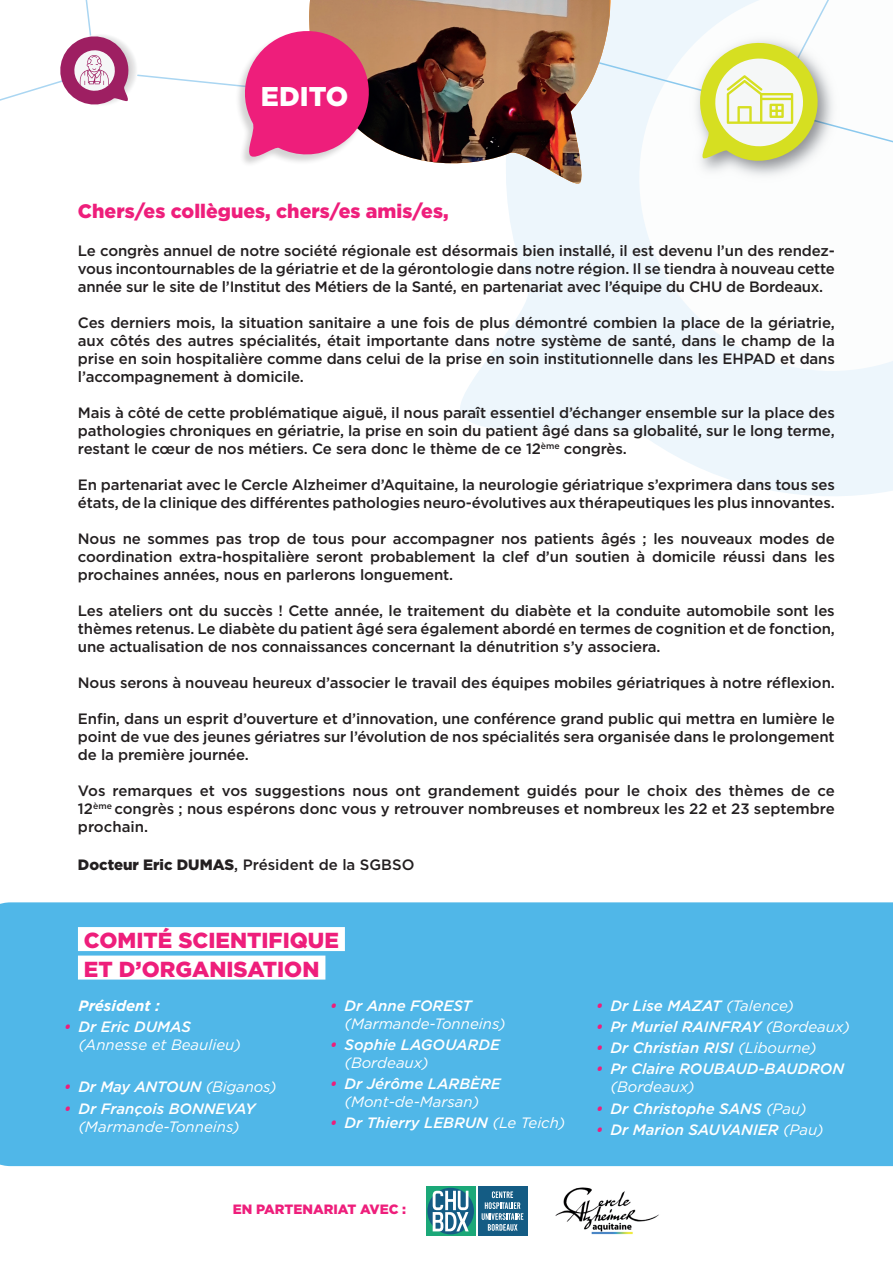
<style>
.page{position:relative;width:893px;height:1263px;background:#fff}
.page>*{position:absolute;margin:0;border:0;box-sizing:border-box;transform-origin:0 0}
.t1{font:900 27.15px "Gotham";color:#fff}
.t2{font:900 21.75px/28.5px "Gotham";color:#ee1e7b}
.t3{font:900 19.5px "Gotham";color:#ee1e7b}
.t4{font:500 15px/18px "Gotham";letter-spacing:-.01em;color:#231f20;text-align:justify}
.t5{font:italic 500 15px/18px "Gotham";color:#fff}
.t6{font:italic 15px/18px "Gotham";color:#fff}
.t7{font:italic 700 15px "Gotham";color:#fff}
.t8{font:900 13.5px "Gotham";color:#ee1e7b}
.s1{font-weight:900}
.s2{font-weight:700;color:#ee1e7b}
.s3{font-weight:500}
.s4{font-weight:400}
</style>
<div class="page">
<svg style="left:460px;top:189px;width:433px;height:307px;fill:#edf6fc"></svg>
<svg style="left:613px;top:164px;width:280px;height:233px"></svg>
<div style="left:0;top:902px;width:893px;height:264px;background:#50b7e8"></div>
<svg style="left:506px;top:164px;width:130px;height:25px"></svg>
<img style="left:378px;top:0;width:232px;height:186px">
<img style="left:689px;top:164px;width:152px;height:20px">
<svg style="left:567px;top:0;width:326px;height:164px"></svg>
<img style="left:555px;top:1187px;width:104px;height:48px">
<svg style="left:426px;top:1186px;width:102px;height:50px"></svg>
<div style="left:478px;top:1186px;width:49px;height:49px;background:#145c84"></div>
<svg style="left:482px;top:1191px;width:41px;height:40px"></svg>
<div style="left:426px;top:1186px;width:49px;height:49px;background:#1ba878"></div>
<svg style="left:427px;top:1188px;width:47px;height:46px"></svg>
<svg style="left:433px;top:1191px;width:36px;height:40px"></svg>
<div style="left:78px;top:927px;width:267px;height:24px;background:#fff"></div>
<div style="left:78px;top:955px;width:247px;height:24px;background:#fff"></div>
<div style="left:235px;top:31px;width:135px;height:137px;background:#231f20;opacity:.2"></div>
<svg style="left:0;top:0;width:378px;height:160px"></svg>
<h1 class="t1" style="left:261px;top:81px;width:89px">EDITO</h1>
<h3 class="t3" style="left:78px;top:200px;width:372px">Chers/es collègues, chers/es amis/es,</h3>
<p class="t4" style="left:78px;top:241px;width:758px">Le congrès annuel de notre société régionale est désormais bien installé, il est devenu l’un des rendez&shy;vous incontournables de la gériatrie et de la gérontologie dans notre région. Il se tiendra à nouveau cette année sur le site de l’Institut des Métiers de la Santé, en partenariat avec l’équipe du CHU de Bordeaux.</p>
<p class="t4" style="left:78px;top:313px;width:758px">Ces derniers mois, la situation sanitaire a une fois de plus démontré combien la place de la gériatrie, aux côtés des autres spécialités, était importante dans notre système de santé, dans le champ de la prise en soin hospitalière comme dans celui de la prise en soin institutionnelle dans les EHPAD et dans l’accompagnement à domicile.</p>
<p class="t4" style="left:78px;top:403px;width:758px">Mais à côté de cette problématique aiguë, il nous paraît essentiel d’échanger ensemble sur la place des pathologies chroniques en gériatrie, la prise en soin du patient âgé dans sa globalité, sur le long terme, restant le cœur de nos métiers. Ce sera donc le thème de ce 12<sup>ème</sup> congrès.</p>
<p class="t4" style="left:78px;top:475px;width:758px">En partenariat avec le Cercle Alzheimer d’Aquitaine, la neurologie gériatrique s’exprimera dans tous ses états, de la clinique des différentes pathologies neuro-évolutives aux thérapeutiques les plus innovantes.</p>
<p class="t4" style="left:78px;top:529px;width:758px">Nous ne sommes pas trop de tous pour accompagner nos patients âgés ; les nouveaux modes de coordination extra-hospitalière seront probablement la clef d’un soutien à domicile réussi dans les prochaines années, nous en parlerons longuement.</p>
<p class="t4" style="left:78px;top:601px;width:758px">Les ateliers ont du succès ! Cette année, le traitement du diabète et la conduite automobile sont les thèmes retenus. Le diabète du patient âgé sera également abordé en termes de cognition et de fonction, une actualisation de nos connaissances concernant la dénutrition s’y associera.</p>
<p class="t4" style="left:78px;top:673px;width:758px">Nous serons à nouveau heureux d’associer le travail des équipes mobiles gériatriques à notre réflexion.</p>
<p class="t4" style="left:78px;top:709px;width:758px">Enfin, dans un esprit d’ouverture et d’innovation, une conférence grand public qui mettra en lumière le point de vue des jeunes gériatres sur l’évolution de nos spécialités sera organisée dans le prolongement de la première journée.</p>
<p class="t4" style="left:78px;top:781px;width:758px">Vos remarques et vos suggestions nous ont grandement guidés pour le choix des thèmes de ce 12<sup>ème</sup> congrès ; nous espérons donc vous y retrouver nombreuses et nombreux les 22 et 23 septembre prochain.</p>
<p class="t4" style="left:78px;top:855px;width:338px"><span class="s1">Docteur Eric DUMAS</span>, Président de la SGBSO</p>
<h2 class="t2" style="left:84px;top:925px;width:256px">COMITÉ SCIENTIFIQUE<br>ET D’ORGANISATION</h2>
<p class="t7" style="left:78px;top:995px;width:83px">Président :</p>
<p class="t6" style="left:78px;top:1017px;width:164px;text-indent:-15px"><span class="s2">•</span> <span class="s3">Dr Eric DUMAS </span>(Annesse et Beaulieu)</p>
<p class="t5" style="left:64px;top:1078px;width:214px"><span class="s2">•</span> Dr May ANTOUN <span class="s4">(Biganos)</span></p>
<p class="t6" style="left:64px;top:1099px;width:193px;text-align:center"><span class="s2">•</span> <span class="s3">Dr François BONNEVAY </span>(Marmande-Tonneins)</p>
<p class="t6" style="left:344px;top:996px;width:163px;text-indent:-15px"><span class="s2">•</span> <span class="s3">Dr Anne FOREST </span>(Marmande-Tonneins)</p>
<p class="t5" style="left:344px;top:1035px;width:157px;text-indent:-15px"><span class="s2">•</span> Sophie LAGOUARDE <span class="s4">(Bordeaux)</span></p>
<p class="t6" style="left:330px;top:1075px;width:173px;text-align:center"><span class="s2">•</span> <span class="s3">Dr Jérôme LARBÈRE </span>(Mont-de-Marsan)</p>
<p class="t5" style="left:330px;top:1114px;width:237px"><span class="s2">•</span> Dr Thierry LEBRUN <span class="s4">(Le Teich)</span></p>
<p class="t8" style="left:233px;top:1201px;width:175px">EN PARTENARIAT AVEC :</p>
<p class="t5" style="left:596px;top:996px;width:200px"><span class="s2">•</span> Dr Lise MAZAT <span class="s4">(Talence)</span></p>
<p class="t5" style="left:596px;top:1017px;width:256px"><span class="s2">•</span> Pr Muriel RAINFRAY <span class="s4">(Bordeaux)</span></p>
<p class="t5" style="left:596px;top:1039px;width:222px"><span class="s2">•</span> Dr Christian RISI <span class="s4">(Libourne)</span></p>
<p class="t5" style="left:610px;top:1060px;width:235px;text-indent:-15px"><span class="s2">•</span> Pr Claire ROUBAUD-BAUDRON <span class="s4">(Bordeaux)</span></p>
<p class="t5" style="left:596px;top:1099px;width:212px"><span class="s2">•</span> Dr Christophe SANS <span class="s4">(Pau)</span></p>
<p class="t5" style="left:596px;top:1120px;width:229px"><span class="s2">•</span> Dr Marion SAUVANIER <span class="s4">(Pau)</span></p>
</div>
